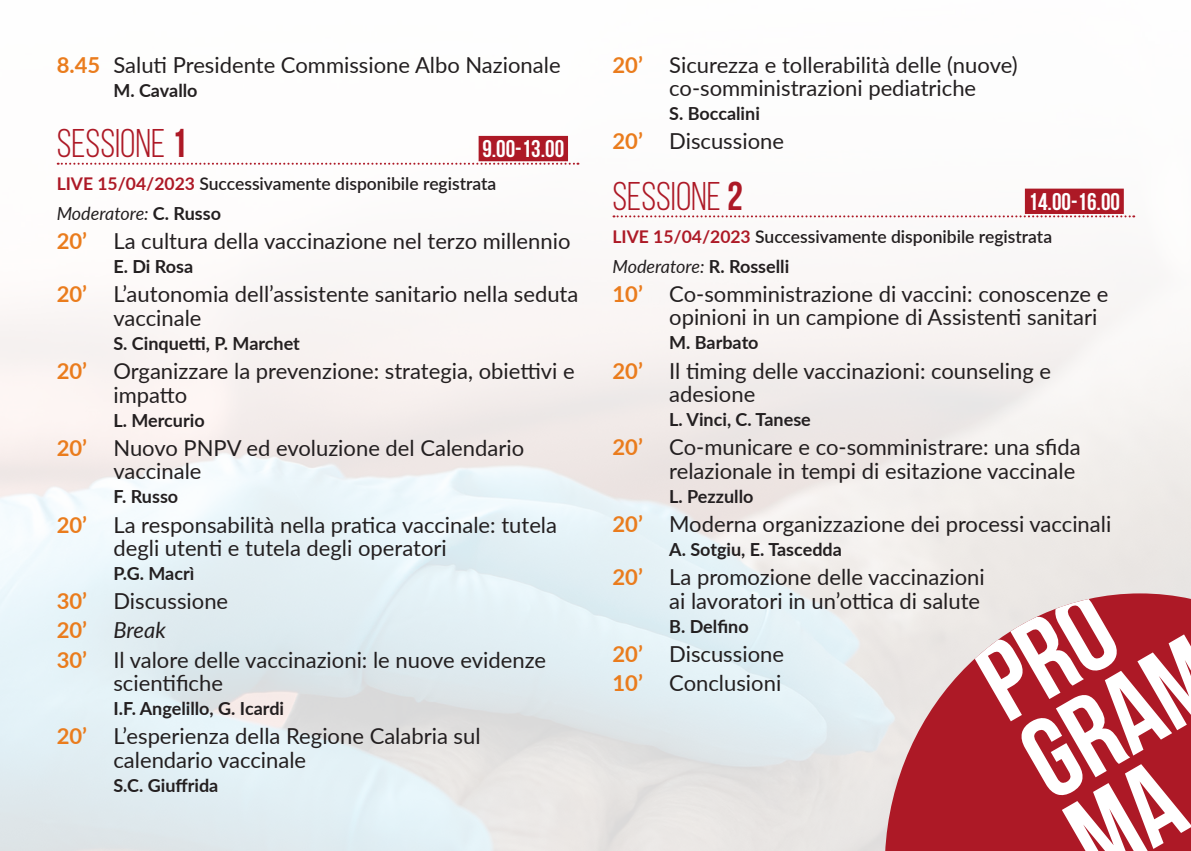
<style>
.page{position:relative;width:1191px;height:851px;background:#fff}
.page>*{position:absolute;margin:0;border:0;box-sizing:border-box;transform-origin:0 0}
.sessione{font:40px "Bebas Neue";color:#ad1926}
.sessione-2{font:700 24px "Bebas Neue";color:#fff}
.programma{font:22px/23.6px "Lato";color:#231f20}
.break{font:italic 22px "Lato";letter-spacing:-.005em;color:#231f20}
.nomi{font:700 18px "Lato";color:#231f20}
.mode{font:italic 18px "Lato";color:#231f20}
.programma_live{font:600 17.6px "Lato";color:#231f20}
.s1{font-weight:700;color:#ea7c1d}
.s2{font-weight:700}
.s3{font-weight:700;color:#ad1926}
.s4{font-weight:700;font-style:normal}
.s5{font-weight:700;font-style:normal;color:#ea7c1d}
</style>
<div class="page">
<img style="left:0;top:135px;width:1191px;height:715px">
<svg style="left:58px;top:163px;width:520px;height:2px"></svg>
<div style="left:478px;top:136px;width:90px;height:25px;background:#ad1926"></div>
<svg style="left:613px;top:215px;width:521px;height:2px"></svg>
<div style="left:1025px;top:188px;width:98px;height:26px;background:#ad1926"></div>
<svg style="left:884px;top:593px;width:87px;height:257px;background:#cd8489"></svg>
<svg style="left:971px;top:593px;width:220px;height:257px"></svg>
<p class="programma" style="left:57px;top:52px;width:505px"><span class="s1">8.45</span> Saluti Presidente Commissione Albo Nazionale</p>
<p class="nomi" style="left:113px;top:77px;width:86px">M. Cavallo</p>
<p class="sessione" style="left:57px;top:122px;width:132px">SESSIONE <span class="s2">1</span></p>
<p class="sessione-2" style="left:482px;top:135px;width:83px">9.00-13.00</p>
<p class="programma_live" style="left:57px;top:171px;width:441px"><span class="s3">LIVE 15/04/2023</span> Successivamente disponibile registrata</p>
<p class="mode" style="left:57px;top:201px;width:166px">Moderatore: <span class="s4">C. Russo</span></p>
<p class="programma" style="left:57px;top:228px;width:515px"><span class="s1">20’</span> La cultura della vaccinazione nel terzo millennio</p>
<p class="nomi" style="left:113px;top:253px;width:81px">E. Di Rosa</p>
<p class="programma" style="left:113px;top:282px;width:466px;text-indent:-57px"><span class="s1">20’</span> L’autonomia dell’assistente sanitario nella seduta vaccinale</p>
<p class="nomi" style="left:113px;top:330px;width:188px">S. Cinquetti, P. Marchet</p>
<p class="programma" style="left:113px;top:358px;width:463px;text-indent:-57px"><span class="s1">20’</span> Organizzare la prevenzione: strategia, obiettivi e impatto</p>
<p class="nomi" style="left:113px;top:407px;width:93px">L. Mercurio</p>
<p class="programma" style="left:113px;top:435px;width:412px;text-indent:-57px"><span class="s1">20’</span> Nuovo PNPV ed evoluzione del Calendario vaccinale</p>
<p class="nomi" style="left:113px;top:483px;width:66px">F. Russo</p>
<p class="programma" style="left:113px;top:511px;width:445px;text-indent:-57px"><span class="s1">20’</span> La responsabilità nella pratica vaccinale: tutela degli utenti e tutela degli operatori</p>
<p class="nomi" style="left:113px;top:560px;width:82px">P.G. Macrì</p>
<p class="programma" style="left:57px;top:588px;width:173px"><span class="s1">30’</span> Discussione</p>
<p class="break" style="left:57px;top:614px;width:111px"><span class="s5">20’</span> Break</p>
<p class="programma" style="left:113px;top:646px;width:434px;text-indent:-57px"><span class="s1">30’</span> Il valore delle vaccinazioni: le nuove evidenze scientifiche</p>
<p class="nomi" style="left:113px;top:695px;width:172px">I.F. Angelillo, G. Icardi</p>
<p class="programma" style="left:113px;top:723px;width:369px;text-indent:-57px"><span class="s1">20’</span> L’esperienza della Regione Calabria sul calendario vaccinale</p>
<p class="nomi" style="left:113px;top:772px;width:106px">S.C. Giuffrida</p>
<p class="programma" style="left:669px;top:52px;width:350px;text-indent:-57px"><span class="s1">20’</span> Sicurezza e tollerabilità delle (nuove) co-somministrazioni pediatriche</p>
<p class="nomi" style="left:669px;top:100px;width:92px">S. Boccalini</p>
<p class="programma" style="left:612px;top:129px;width:173px"><span class="s1">20’</span> Discussione</p>
<p class="sessione" style="left:612px;top:174px;width:132px">SESSIONE <span class="s2">2</span></p>
<p class="sessione-2" style="left:1028px;top:188px;width:93px">14.00-16.00</p>
<p class="programma_live" style="left:612px;top:224px;width:441px"><span class="s3">LIVE 15/04/2023</span> Successivamente disponibile registrata</p>
<p class="mode" style="left:612px;top:253px;width:178px">Moderatore: <span class="s4">R. Rosselli</span></p>
<p class="programma" style="left:669px;top:281px;width:440px;text-indent:-57px"><span class="s1">10’</span> Co-somministrazione di vaccini: conoscenze e opinioni in un campione di Assistenti sanitari</p>
<p class="nomi" style="left:669px;top:329px;width:91px">M. Barbato</p>
<p class="programma" style="left:669px;top:358px;width:383px;text-indent:-57px"><span class="s1">20’</span> Il timing delle vaccinazioni: counseling e adesione</p>
<p class="nomi" style="left:669px;top:406px;width:143px">L. Vinci, C. Tanese</p>
<p class="programma" style="left:612px;top:434px;width:470px;text-align:right"><span class="s1">20’</span> Co-municare e co-somministrare: una sfida relazionale in tempi di esitazione vaccinale</p>
<p class="nomi" style="left:669px;top:483px;width:86px">L. Pezzullo</p>
<p class="programma" style="left:612px;top:511px;width:500px"><span class="s1">20’</span> Moderna organizzazione dei processi vaccinali</p>
<p class="nomi" style="left:669px;top:536px;width:174px">A. Sotgiu, E. Tascedda</p>
<p class="programma" style="left:612px;top:564px;width:374px;text-align:right"><span class="s1">20’</span> La promozione delle vaccinazioni ai lavoratori in un’ottica di salute</p>
<p class="nomi" style="left:669px;top:613px;width:81px">B. Delfino</p>
<p class="programma" style="left:612px;top:641px;width:173px"><span class="s1">20’</span> Discussione</p>
<p class="programma" style="left:612px;top:670px;width:170px"><span class="s1">10’</span> Conclusioni</p>
</div>
